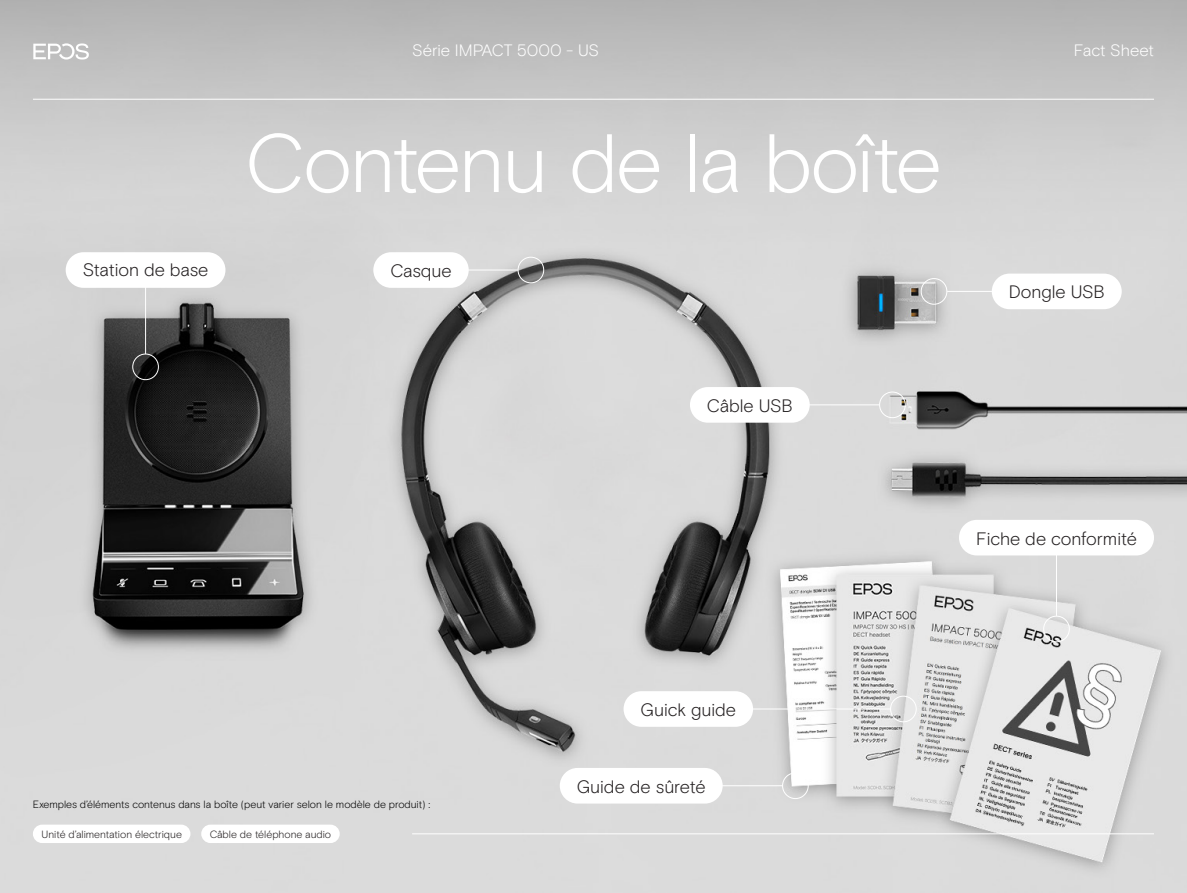
<style>
.page{position:relative;width:1187px;height:893px;background:#fff}
.page>*{position:absolute;margin:0;border:0;box-sizing:border-box;transform-origin:0 0}
.EPOS_headline_32_regular{font:300 82.5px "EPOS Basis";letter-spacing:-.03em;color:#fff}
.t1{font:300 18px "EPOS Basis";letter-spacing:-.005em;color:#231f20}
.t2{font:300 16.5px "EPOS Basis";letter-spacing:-.005em;color:#fff}
.t3{font:300 10.5px "EPOS Basis";color:#000}
.t4{font:300 10.5px "EPOS Basis";color:#231f20}
</style>
<div class="page">
<img style="left:0;top:0;width:1186px;height:893px">
<svg style="left:33px;top:43px;width:56px;height:17px"></svg>
<hr style="left:33px;top:99px;width:1120px;height:1px;background:#fff">
<hr style="left:412px;top:833px;width:741px;height:1px;background:#fff">
<div style="left:517px;top:257px;width:27px;height:26px;border:1px solid #fff;border-radius:50%"></div>
<hr style="left:381px;top:270px;width:136px;height:1px;background:#fff">
<div style="left:920px;top:278px;width:27px;height:27px;border:1px solid #fff;border-radius:50%"></div>
<hr style="left:947px;top:291px;width:136px;height:1px;background:#fff">
<div style="left:991px;top:274px;width:130px;height:35px;background:#fff;border-radius:18px"></div>
<div style="left:879px;top:392px;width:26px;height:26px;border:1px solid #fff;border-radius:50%"></div>
<hr style="left:743px;top:404px;width:136px;height:1px;background:#fff">
<div style="left:690px;top:387px;width:119px;height:36px;background:#fff;border-radius:18px"></div>
<div style="left:782px;top:773px;width:26px;height:26px;border:1px solid #fff;border-radius:50%"></div>
<hr style="left:646px;top:785px;width:136px;height:1px;background:#fff">
<div style="left:559px;top:768px;width:163px;height:35px;background:#fff;border-radius:18px"></div>
<div style="left:890px;top:696px;width:26px;height:26px;border:1px solid #fff;border-radius:50%"></div>
<hr style="left:703px;top:709px;width:187px;height:1px;background:#fff">
<div style="left:623px;top:691px;width:130px;height:36px;background:#fff;border-radius:18px"></div>
<div style="left:373px;top:252px;width:95px;height:36px;background:#fff;border-radius:18px"></div>
<div style="left:33px;top:825px;width:157px;height:18px;background:#fff;border-radius:9px"></div>
<div style="left:201px;top:825px;width:139px;height:18px;background:#fff;border-radius:9px"></div>
<div style="left:1043px;top:616px;width:26px;height:26px;border:1px solid #fff;border-radius:50%"></div>
<hr style="left:1056px;top:535px;width:1px;height:81px;background:#fff">
<div style="left:958px;top:520px;width:195px;height:35px;background:#fff;border-radius:18px"></div>
<div style="left:132px;top:354px;width:27px;height:26px;border:1px solid #fff;border-radius:50%"></div>
<hr style="left:145px;top:269px;width:1px;height:85px;background:#fff">
<div style="left:66px;top:252px;width:159px;height:36px;background:#fff;border-radius:18px"></div>
<p class="t2" style="left:412px;top:41px;width:188px">Série IMPACT 5000 - US</p>
<p class="t2" style="left:1073px;top:41px;width:82px">Fact Sheet</p>
<p class="t1" style="left:83px;top:259px;width:127px">Station de base</p>
<p class="EPOS_headline_32_regular" style="left:245px;top:115px;width:698px">Contenu de la boîte</p>
<p class="t1" style="left:390px;top:260px;width:63px">Casque</p>
<p class="t1" style="left:707px;top:395px;width:87px">Câble USB</p>
<p class="t1" style="left:1008px;top:282px;width:97px">Dongle USB</p>
<p class="t1" style="left:975px;top:528px;width:162px">Fiche de conformité</p>
<p class="t3" style="left:33px;top:798px;width:399px">Exemples d’éléments contenus dans la boîte (peut varier selon le modèle de produit) :</p>
<p class="t4" style="left:41px;top:828px;width:142px">Unité d’alimentation électrique</p>
<p class="t4" style="left:210px;top:828px;width:123px">Câble de téléphone audio</p>
<p class="t1" style="left:640px;top:699px;width:97px">Guick guide</p>
<p class="t1" style="left:576px;top:776px;width:130px">Guide de sûreté</p>
</div>
